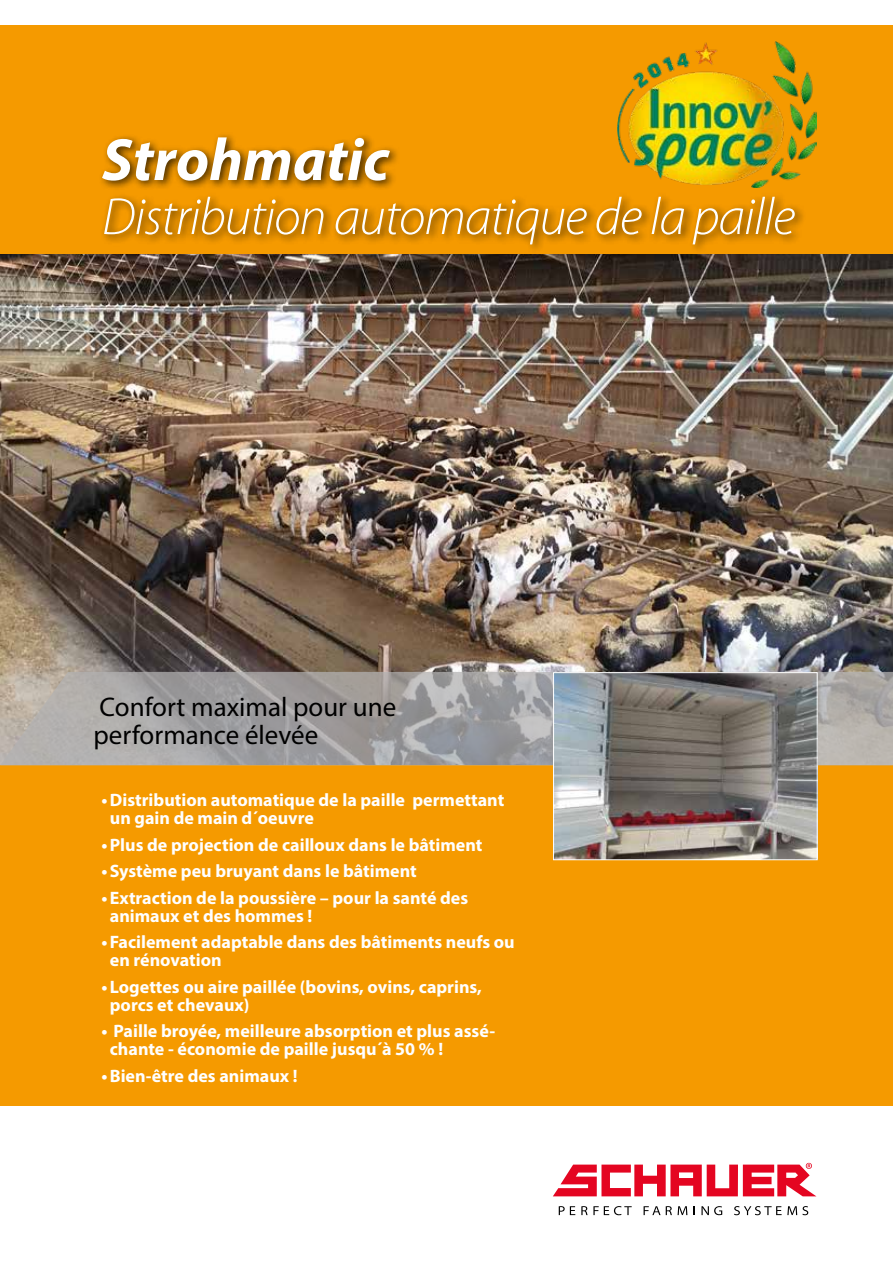
<style>
.page{position:relative;width:893px;height:1263px;background:#fff}
.page>*{position:absolute;margin:0;border:0;box-sizing:border-box;transform-origin:0 0}
.t1{font:italic 700 60px "Myriad Pro";color:#fff}
.t2{font:italic 300 52.5px "Myriad Pro";letter-spacing:-.02em;color:#fff}
.t3{font:27px/28.5px "Myriad Pro";color:#000}
.t4{font:700 18px/18px "Myriad Pro";color:#fff}
</style>
<div class="page">
<div style="left:0;top:26px;width:893px;height:1080px;background:#f59a00"></div>
<svg style="left:559px;top:1206px;width:16px;height:9px"></svg>
<svg style="left:581px;top:1206px;width:51px;height:9px"></svg>
<svg style="left:644px;top:1206px;width:28px;height:9px"></svg>
<svg style="left:678px;top:1206px;width:9px;height:9px"></svg>
<svg style="left:701px;top:1206px;width:21px;height:9px"></svg>
<svg style="left:734px;top:1206px;width:74px;height:9px"></svg>
<svg style="left:553px;top:1163px;width:263px;height:33px"></svg>
<img style="left:0;top:254px;width:893px;height:418px">
<svg style="left:0;top:672px;width:893px;height:93px;background:#a6a4a4"></svg>
<div style="left:98px;top:132px;width:708px;height:122px;background:#000;opacity:.75"></div>
<img style="left:555px;top:674px;width:261px;height:184px">
<div style="left:553px;top:672px;width:265px;height:188px;border:1px solid #fff"></div>
<img style="left:617px;top:41px;width:199px;height:146px">
<svg style="left:0;top:536px;width:1px;height:93px"></svg>
<h1 class="t1" style="left:102px;top:121px;width:289px">Strohmatic</h1>
<h2 class="t2" style="left:102px;top:189px;width:695px">Distribution automatique de la paille</h2>
<h3 class="t3" style="left:94px;top:692px;width:304px">Confort maximal pour une performance élevée</h3>
<p class="t4" style="left:110px;top:790px;width:396px;text-indent:-8px">•Distribution automatique de la paille permettant un gain de main d´oeuvre</p>
<p class="t4" style="left:101px;top:835px;width:383px">•Plus de projection de cailloux dans le bâtiment</p>
<p class="t4" style="left:101px;top:861px;width:317px">•Système peu bruyant dans le bâtiment</p>
<p class="t4" style="left:110px;top:888px;width:360px;text-indent:-8px">• Extraction de la poussière – pour la santé des animaux et des hommes !</p>
<p class="t4" style="left:110px;top:932px;width:406px;text-indent:-8px">• Facilement adaptable dans des bâtiments neufs ou en rénovation</p>
<p class="t4" style="left:110px;top:977px;width:374px;text-indent:-8px">• Logettes ou aire paillée (bovins, ovins, caprins, porcs et chevaux)</p>
<p class="t4" style="left:110px;top:1021px;width:387px;text-indent:-8px">• Paille broyée, meilleure absorption et plus assé&shy;chante - économie de paille jusqu´à 50 % !</p>
<p class="t4" style="left:101px;top:1066px;width:198px">•Bien-être des animaux !</p>
</div>
